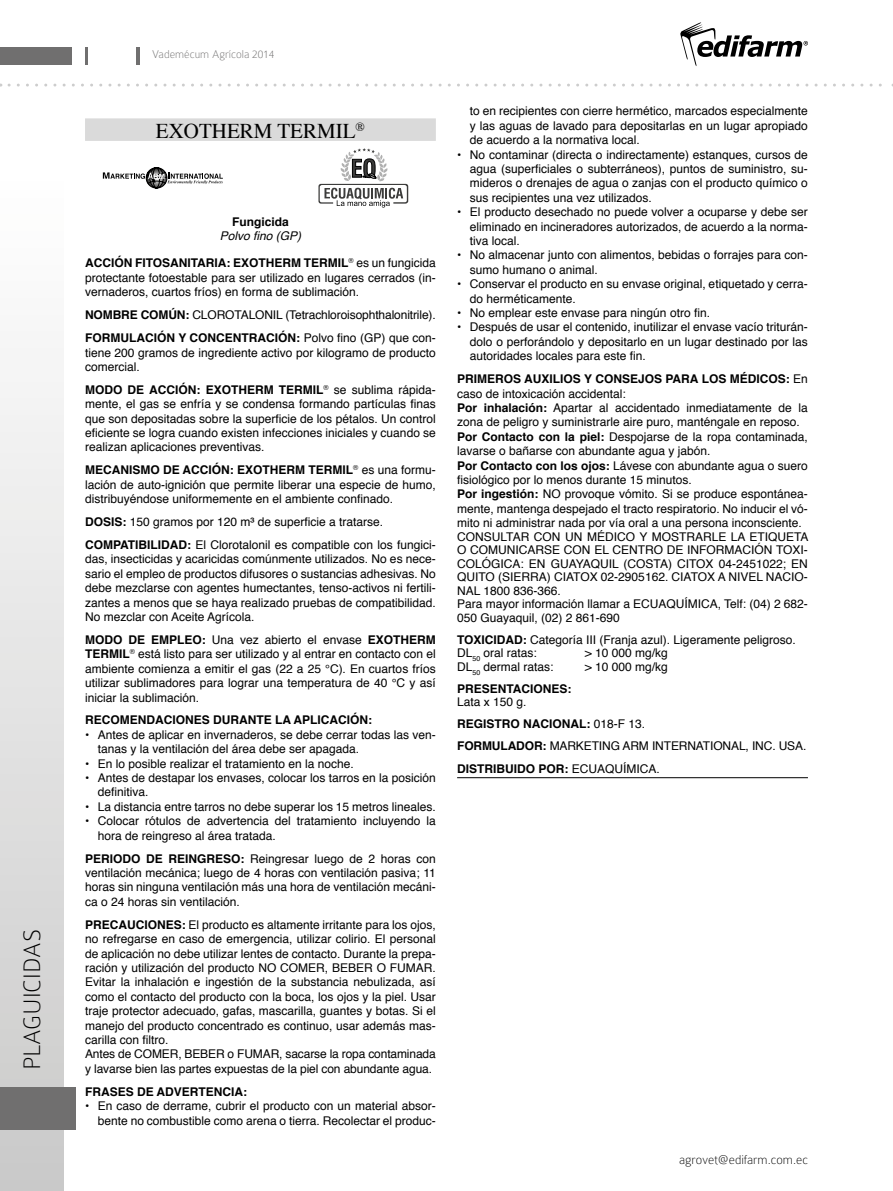
<style>
.page{position:relative;width:893px;height:1191px;background:#fff}
.page>*{position:absolute;margin:0;border:0;box-sizing:border-box;transform-origin:0 0}
.t1{font:100 25.5px "Colaborate";color:#000}
.t2{font:21px "Times";color:#000}
.t3{font:100 13.5px "Colaborate";color:#000}
.t4{font:12px/14.4px "Helvetica";color:#000}
.t5{font:700 12px "Helvetica";color:#000}
.t6{font:100 12px "Colaborate";color:#706f6f}
.t7{font:italic 12px "Helvetica";color:#000}
.s1{font-weight:700}
</style>
<div class="page">
<div style="left:0;top:168px;width:64px;height:1023px;background:linear-gradient(to bottom,#fff,#cacac9)"></div>
<svg style="left:9px;top:84px;width:884px;height:3px"></svg>
<svg style="left:680px;top:22px;width:128px;height:44px"></svg>
<div style="left:0;top:47px;width:72px;height:17px;background:#706f6f"></div>
<div style="left:85px;top:47px;width:54px;height:17px;background:#706f6f"></div>
<div style="left:88px;top:46px;width:48px;height:20px;background:#fff"></div>
<div style="left:0;top:1087px;width:76px;height:42px;background:#706f6f"></div>
<div style="left:85px;top:118px;width:351px;height:23px;background:#dadada"></div>
<svg style="left:318px;top:148px;width:90px;height:59px"></svg>
<svg style="left:103px;top:167px;width:120px;height:21px"></svg>
<hr style="left:457px;top:777px;width:351px;height:1px;background:#000">
<h1 class="t1" style="left:19px;top:1070px;width:143px;rotate:-90deg">PLAGUICIDAS</h1>
<p class="t6" style="left:152px;top:48px;width:124px">Vademécum Agrícola 2014</p>
<h2 class="t2" style="left:156px;top:111px;width:210px">EXOTHERM TERMIL<sup>®</sup></h2>
<p class="t5" style="left:232px;top:212px;width:58px">Fungicida</p>
<p class="t7" style="left:220px;top:227px;width:83px">Polvo fino (GP)</p>
<p class="t4" style="left:85px;top:256px;width:352px;text-align:justify"><span class="s1">ACCIÓN FITOSANITARIA: EXOTHERM TERMIL</span><sup>®</sup> es un fungicida protectante fotoestable para ser utilizado en lugares cerrados (in&shy;vernaderos, cuartos fríos) en forma de sublimación.</p>
<p class="t4" style="left:85px;top:304px;width:352px;line-height:23px"><span class="s1">NOMBRE COMÚN:</span> CLOROTALONIL (Tetrachloroisophthalonitrile).<br><span class="s1">FORMULACIÓN Y CONCENTRACIÓN:</span> Polvo fino (GP) que con-</p>
<p class="t4" style="left:85px;top:345px;width:352px">tiene 200 gramos de ingrediente activo por kilogramo de producto comercial.</p>
<p class="t4" style="left:85px;top:383px;width:352px;text-align:justify"><span class="s1">MODO DE ACCIÓN: EXOTHERM TERMIL</span><sup>®</sup> se sublima rápida&shy;mente, el gas se enfría y se condensa formando partículas finas que son depositadas sobre la superficie de los pétalos. Un control eficiente se logra cuando existen infecciones iniciales y cuando se realizan aplicaciones preventivas.</p>
<p class="t4" style="left:85px;top:463px;width:352px;text-align:justify"><span class="s1">MECANISMO DE ACCIÓN: EXOTHERM TERMIL</span><sup>®</sup> es una formu&shy;lación de auto-ignición que permite liberar una especie de humo, distribuyéndose uniformemente en el ambiente confinado.</p>
<p class="t4" style="left:85px;top:511px;width:352px;line-height:23px"><span class="s1">DOSIS:</span> 150 gramos por 120 m³ de superficie a tratarse.<br><span class="s1">COMPATIBILIDAD:</span> El Clorotalonil es compatible con los fungici-</p>
<p class="t4" style="left:85px;top:552px;width:352px;text-align:justify">das, insecticidas y acaricidas comúnmente utilizados. No es nece&shy;sario el empleo de productos difusores o sustancias adhesivas. No debe mezclarse con agentes humectantes, tenso-activos ni fertili&shy;zantes a menos que se haya realizado pruebas de compatibilidad.<br>No mezclar con Aceite Agrícola.</p>
<p class="t4" style="left:85px;top:633px;width:352px;text-align:justify"><span class="s1">MODO DE EMPLEO:</span> Una vez abierto el envase <span class="s1">EXOTHERM TERMIL</span><sup>®</sup> está listo para ser utilizado y al entrar en contacto con el ambiente comienza a emitir el gas (22 a 25 °C). En cuartos fríos utilizar sublimadores para lograr una temperatura de 40 °C y así iniciar la sublimación.</p>
<p class="t5" style="left:85px;top:710px;width:289px">RECOMENDACIONES DURANTE LA APLICACIÓN:</p>
<p class="t4" style="left:98px;top:728px;width:340px;text-indent:-13px">• Antes de aplicar en invernaderos, se debe cerrar todas las ven&shy;tanas y la ventilación del área debe ser apagada.</p>
<p class="t4" style="left:85px;top:756px;width:270px">• En lo posible realizar el tratamiento en la noche.</p>
<p class="t4" style="left:98px;top:771px;width:339px;text-indent:-13px">• Antes de destapar los envases, colocar los tarros en la posición definitiva.</p>
<p class="t4" style="left:85px;top:800px;width:352px">• La distancia entre tarros no debe superar los 15 metros lineales.</p>
<p class="t4" style="left:98px;top:814px;width:340px;text-indent:-13px">• Colocar rótulos de advertencia del tratamiento incluyendo la hora de reingreso al área tratada.</p>
<p class="t4" style="left:85px;top:851px;width:352px;text-align:justify"><span class="s1">PERIODO DE REINGRESO:</span> Reingresar luego de 2 horas con ventilación mecánica; luego de 4 horas con ventilación pasiva; 11 horas sin ninguna ventilación más una hora de ventilación mecáni&shy;ca o 24 horas sin ventilación.</p>
<p class="t4" style="left:85px;top:917px;width:352px"><span class="s1">PRECAUCIONES:</span> El producto es altamente irritante para los ojos, no refregarse en caso de emergencia, utilizar colirio. El personal de aplicación no debe utilizar lentes de contacto. Durante la prepa&shy;ración y utilización del producto NO COMER, BEBER O FUMAR.<br>Evitar la inhalación e ingestión de la substancia nebulizada, así como el contacto del producto con la boca, los ojos y la piel. Usar traje protector adecuado, gafas, mascarilla, guantes y botas. Si el manejo del producto concentrado es continuo, usar además mas&shy;carilla con filtro.<br>Antes de COMER, BEBER o FUMAR, sacarse la ropa contaminada y lavarse bien las partes expuestas de la piel con abundante agua.</p>
<p class="t5" style="left:85px;top:1081px;width:164px">FRASES DE ADVERTENCIA:</p>
<p class="t4" style="left:85px;top:1099px;width:352px;text-align:right">• En caso de derrame, cubrir el producto con un material absor&shy;bente no combustible como arena o tierra. Recolectar el produc-</p>
<p class="t4" style="left:470px;top:104px;width:340px;text-align:justify">to en recipientes con cierre hermético, marcados especialmente y las aguas de lavado para depositarlas en un lugar apropiado de acuerdo a la normativa local.</p>
<p class="t4" style="left:470px;top:147px;width:340px;text-align:justify;text-indent:-13px">• No contaminar (directa o indirectamente) estanques, cursos de agua (superficiales o subterráneos), puntos de suministro, su&shy;mideros o drenajes de agua o zanjas con el producto químico o sus recipientes una vez utilizados.</p>
<p class="t4" style="left:470px;top:205px;width:340px;text-align:justify;text-indent:-13px">• El producto desechado no puede volver a ocuparse y debe ser eliminado en incineradores autorizados, de acuerdo a la norma&shy;tiva local.</p>
<p class="t4" style="left:470px;top:248px;width:340px;text-indent:-13px">• No almacenar junto con alimentos, bebidas o forrajes para con&shy;sumo humano o animal.</p>
<p class="t4" style="left:470px;top:277px;width:340px;text-indent:-13px">• Conservar el producto en su envase original, etiquetado y cerra&shy;do herméticamente.</p>
<p class="t4" style="left:457px;top:306px;width:254px">• No emplear este envase para ningún otro fin.</p>
<p class="t4" style="left:470px;top:320px;width:340px;text-align:justify;text-indent:-13px">• Después de usar el contenido, inutilizar el envase vacío triturán&shy;dolo o perforándolo y depositarlo en un lugar destinado por las autoridades locales para este fin.</p>
<p class="t4" style="left:457px;top:372px;width:353px"><span class="s1">PRIMEROS AUXILIOS Y CONSEJOS PARA LOS MÉDICOS:</span> En caso de intoxicación accidental:<br><span class="s1">Por inhalación:</span> Apartar al accidentado inmediatamente de la zona de peligro y suministrarle aire puro, manténgale en reposo.<br><span class="s1">Por Contacto con la piel:</span> Despojarse de la ropa contaminada, lavarse o bañarse con abundante agua y jabón.<br><span class="s1">Por Contacto con los ojos:</span> Lávese con abundante agua o suero fisiológico por lo menos durante 15 minutos.<br><span class="s1">Por ingestión:</span> NO provoque vómito. Si se produce espontánea&shy;mente, mantenga despejado el tracto respiratorio. No inducir el vó&shy;mito ni administrar nada por vía oral a una persona inconsciente.<br>CONSULTAR CON UN MÉDICO Y MOSTRARLE LA ETIQUETA O COMUNICARSE CON EL CENTRO DE INFORMACIÓN TOXI-COLÓGICA: EN GUAYAQUIL (COSTA) CITOX 04-2451022; EN QUITO (SIERRA) CIATOX 02-2905162. CIATOX A NIVEL NACIO-NAL 1800 836-366.<br>Para mayor información llamar a ECUAQUÍMICA, Telf: (04) 2 682- 050 Guayaquil, (02) 2 861-690</p>
<p class="t4" style="left:457px;top:633px;width:340px;line-height:13.5px"><span class="s1">TOXICIDAD:</span> Categoría III (Franja azul). Ligeramente peligroso.<br>DL<sub>50</sub> oral ratas:</p>
<p class="t4" style="left:585px;top:646px;width:85px">&gt; 10 000 mg/kg</p>
<p class="t4" style="left:457px;top:659px;width:98px">DL<sub>50</sub> dermal ratas:</p>
<p class="t4" style="left:585px;top:659px;width:85px">&gt; 10 000 mg/kg</p>
<p class="t5" style="left:457px;top:679px;width:116px">PRESENTACIONES:</p>
<p class="t4" style="left:457px;top:691px;width:351px;line-height:22.4px">Lata x 150 g.<br><span class="s1">REGISTRO NACIONAL:</span> 018-F 13.<br><span class="s1">FORMULADOR:</span> MARKETING ARM INTERNATIONAL, INC. USA.<br><span class="s1">DISTRIBUIDO POR:</span> ECUAQUÍMICA.</p>
<p class="t3" style="left:679px;top:1152px;width:130px">agrovet@edifarm.com.ec</p>
</div>
